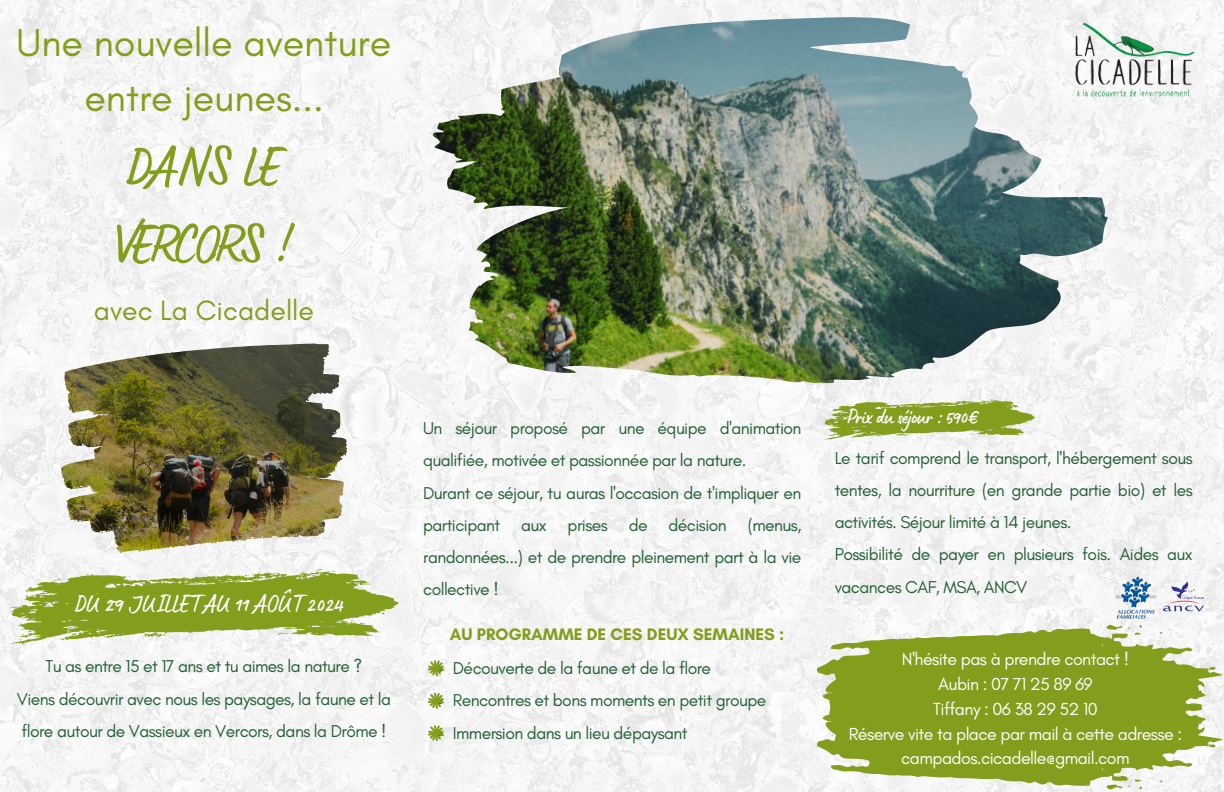
<style>
.page{position:relative;width:1224px;height:792px;background:#fff}
.page>*{position:absolute;margin:0;border:0;box-sizing:border-box;transform-origin:0 0}
.t1{font:56px/78px "Lumios Marker";color:#839d1c}
.t2{font:39.5px/54.8px "Glacial Indifference";color:#839d1c;text-align:center}
.t3{font:28.5px "Glacial Indifference";color:#839d1c}
.t4{font:25.4px "Lumios Marker";color:#fff}
.t5{font:22.5px "Lumios Marker";letter-spacing:-.035em;color:#fff}
.t6{font:17.8px/24.8px "Glacial Indifference";letter-spacing:-.035em;color:#fff;text-align:center}
.t7{font:17.5px/32.2px "Glacial Indifference";letter-spacing:-.035em;color:#236037}
.t8{font:700 17px "Glacial Indifference";color:#839d1c}
</style>
<div class="page">
<img style="left:0;top:0;width:1224px;height:792px">
<img style="left:433px;top:16px;width:675px;height:368px">
<img style="left:1065px;top:15px;width:136px;height:88px">
<img style="left:306px;top:355px;width:41px;height:91px">
<svg style="left:823px;top:399px;width:212px;height:41px"></svg>
<img style="left:1175px;top:575px;width:30px;height:44px">
<img style="left:1096px;top:574px;width:79px;height:45px">
<svg style="left:9px;top:569px;width:390px;height:75px"></svg>
<svg style="left:817px;top:741px;width:406px;height:45px;fill:#839d1c"></svg>
<svg style="left:1106px;top:780px;width:36px;height:10px"></svg>
<svg style="left:817px;top:628px;width:406px;height:113px;fill:#839d1c"></svg>
<svg style="left:1106px;top:624px;width:36px;height:11px"></svg>
<svg style="left:427px;top:660px;width:17px;height:16px"></svg>
<svg style="left:427px;top:693px;width:17px;height:16px"></svg>
<svg style="left:427px;top:725px;width:17px;height:16px"></svg>
<p class="t2" style="left:17px;top:15px;width:376px">Une nouvelle aventure entre jeunes...</p>
<p class="t1" style="left:116px;top:138px;width:177px">DANS LE<br>VERCORS !</p>
<h4 class="t3" style="left:94px;top:293px;width:222px">avec La Cicadelle</h4>
<p class="t4" style="left:75px;top:595px;width:271px">DU 29 JUILLET AU 11 AOÛT 2024</p>
<p class="t7" style="left:46px;top:650px;width:318px">Tu as entre 15 et 17 ans et tu aimes la nature ?</p>
<p class="t7" style="left:17px;top:683px;width:376px">Viens découvrir avec nous les paysages, la faune et la flore autour de Vassieux en Vercors, dans la Drôme !</p>
<p class="t7" style="left:423px;top:412px;width:380px">Un séjour proposé par une équipe d'animation qualifiée, motivée et passionnée par la nature.</p>
<p class="t7" style="left:423px;top:476px;width:380px;text-align:justify">Durant ce séjour, tu auras l'occasion de t'impliquer en participant aux prises de décision (menus, randonnées...) et de prendre pleinement part à la vie collective !</p>
<p class="t8" style="left:450px;top:624px;width:336px">AU PROGRAMME DE CES DEUX SEMAINES :</p>
<p class="t7" style="left:453px;top:652px;width:260px">Découverte de la faune et de la flore</p>
<h2 class="t7" style="left:453px;top:684px;width:315px">Rencontres et bons moments en petit groupe</h2>
<h1 class="t7" style="left:453px;top:716px;width:236px">Immersion dans un lieu dépaysant</h1>
<p class="t5" style="left:847px;top:410px;width:134px">Prix du séjour : 590€</p>
<p class="t7" style="left:835px;top:441px;width:360px;text-align:justify">Le tarif comprend le transport, l'hébergement sous tentes, la nourriture (en grande partie bio) et les activités. Séjour limité à 14 jeunes.</p>
<p class="t7" style="left:835px;top:538px;width:360px">Possibilité de payer en plusieurs fois. Aides aux vacances CAF, MSA, ANCV</p>
<p class="t6" style="left:902px;top:647px;width:229px">N'hésite pas à prendre contact !</p>
<p class="t6" style="left:938px;top:671px;width:156px">Aubin : 07 71 25 89 69</p>
<p class="t6" style="left:933px;top:696px;width:166px">Tiffany : 06 38 29 52 10</p>
<p class="t6" style="left:849px;top:721px;width:335px">Réserve vite ta place par mail à cette adresse : campados.cicadelle@gmail.com</p>
</div>
